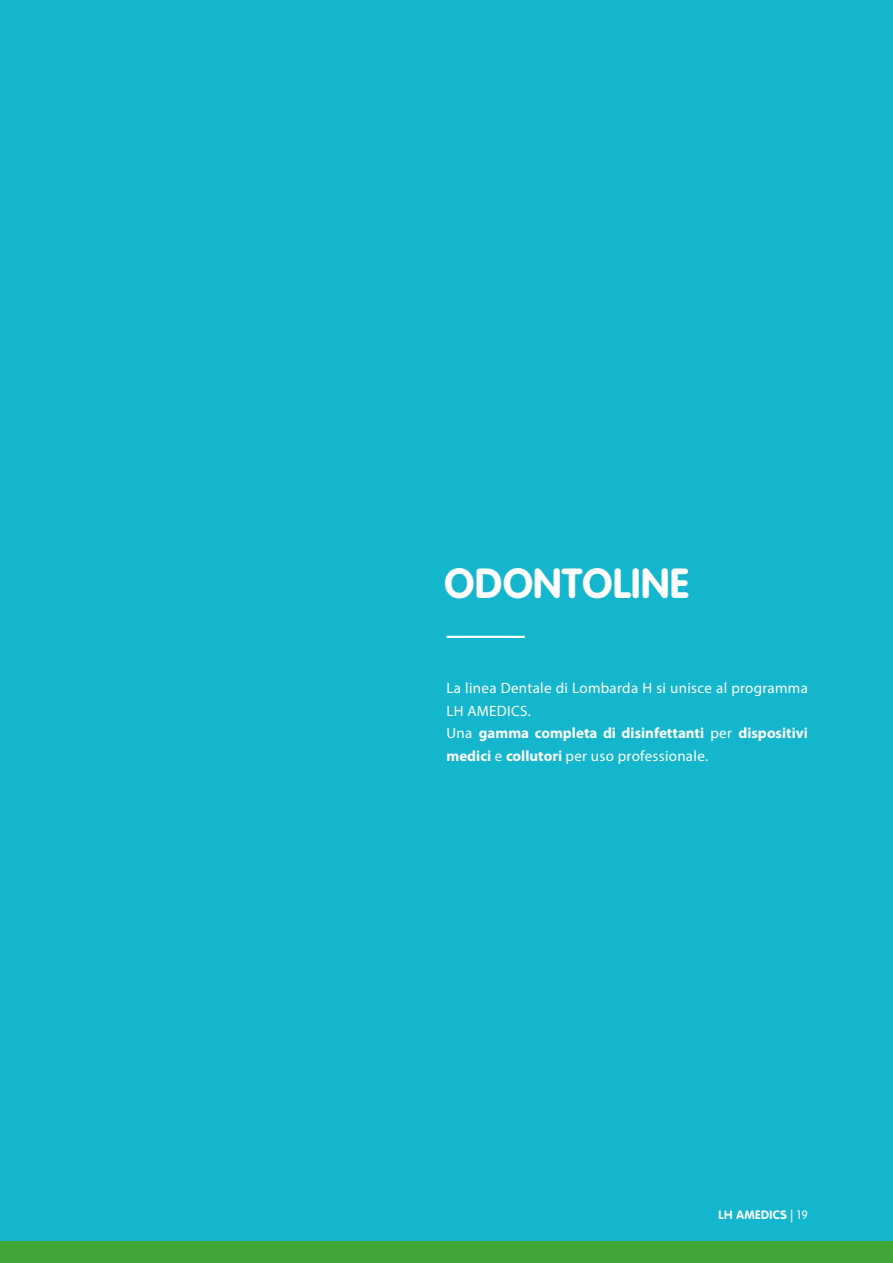
<style>
.page{position:relative;width:893px;height:1263px;background:#14b6cd}
.page>*{position:absolute;margin:0;border:0;box-sizing:border-box;transform-origin:0 0}
.t1{font:700 41.4px "VAG Rounded";letter-spacing:.01em;color:#fff}
.t2{font:15px/22.5px "Myriad Pro";letter-spacing:.02em;color:#fff}
.t3{font:700 12px "VAG Rounded";letter-spacing:.03em;color:#fff}
.s1{font-weight:700}
.s2{font-weight:300}
</style>
<div class="page">
<div style="left:0;top:1242px;width:893px;height:21px;background:#3fa535"></div>
<hr style="left:446px;top:636px;width:79px;height:2px;background:#fff">
<h1 class="t1" style="left:445px;top:559px;width:246px">ODONTOLINE</h1>
<p class="t2" style="left:446px;top:677px;width:363px">La linea Dentale di Lombarda H si unisce al programma LH AMEDICS.<br>Una <span class="s1">gamma completa di disinfettanti</span> per <span class="s1">dispositivi medici</span> e <span class="s1">collutori</span> per uso professionale.</p>
<p class="t3" style="left:719px;top:1208px;width:91px">LH AMEDICS <span class="s2">| 19</span></p>
</div>
